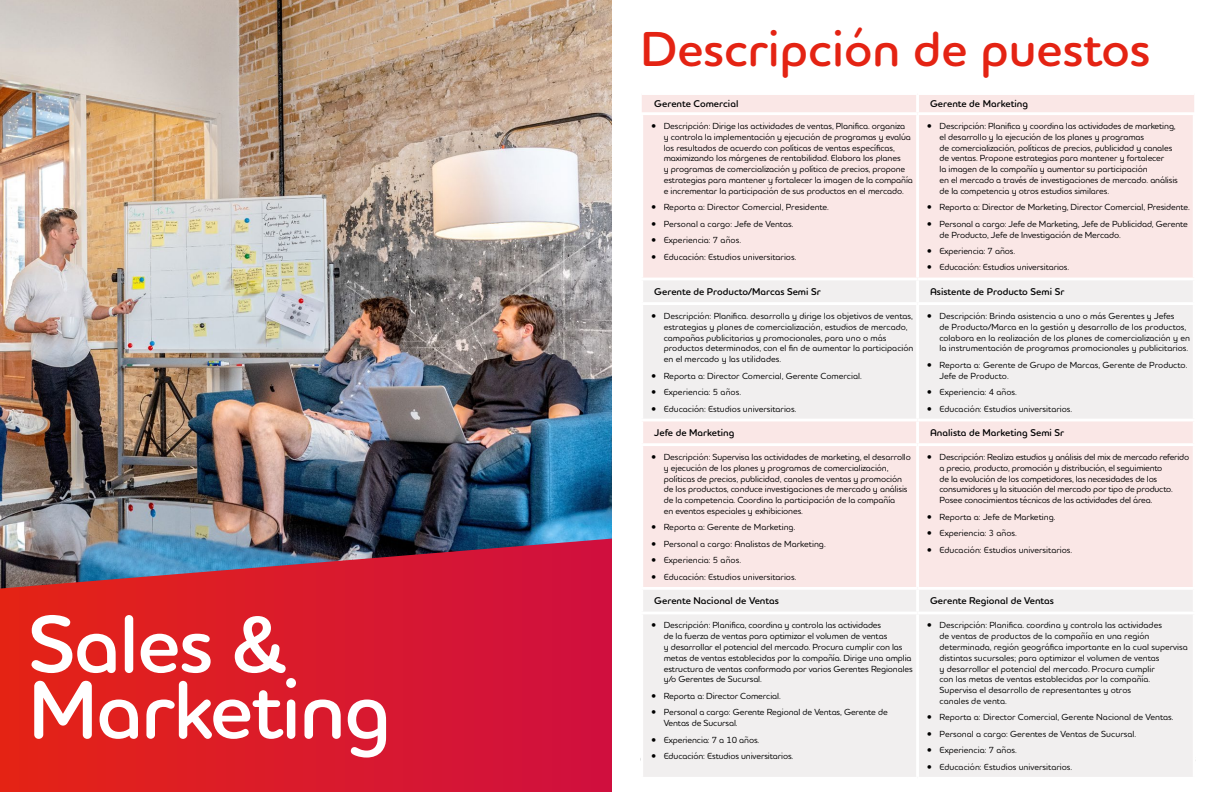
<style>
.page{position:relative;width:1224px;height:792px;background:#fff}
.page>*{position:absolute;margin:0;border:0;box-sizing:border-box;transform-origin:0 0}
.t1{font:600 83px/65.8px "Houschka Head";letter-spacing:-.02em;color:#fff}
.t2{font:600 50px "Houschka Head";color:#e42313}
.t3{font:600 10px "Houschka Head";color:#000}
.t4{font:500 9px/10.8px "Houschka Head";letter-spacing:-.01em;color:#000}
.t5{font:500 8px "Houschka Head";color:#000}
</style>
<div class="page">
<img style="left:0;top:0;width:612px;height:539px">
<svg style="left:0;top:539px;width:612px;height:253px;background:#cb2134"></svg>
<div style="left:642px;top:95px;width:552px;height:183px;background:#fae7e6"></div>
<svg style="left:643px;top:281px;width:550px;height:496px;fill:#f1efef"></svg>
<hr style="left:640px;top:112px;width:278px;height:3px;background:#fff">
<hr style="left:918px;top:112px;width:278px;height:3px;background:#fff">
<hr style="left:640px;top:302px;width:278px;height:3px;background:#fff">
<hr style="left:918px;top:302px;width:278px;height:3px;background:#fff">
<hr style="left:640px;top:419px;width:278px;height:2px;background:#fff">
<hr style="left:918px;top:419px;width:278px;height:2px;background:#fff">
<hr style="left:640px;top:443px;width:278px;height:3px;background:#fff">
<hr style="left:918px;top:443px;width:278px;height:3px;background:#fff">
<hr style="left:640px;top:587px;width:278px;height:3px;background:#fff">
<hr style="left:918px;top:587px;width:278px;height:3px;background:#fff">
<hr style="left:640px;top:612px;width:278px;height:2px;background:#fff">
<hr style="left:918px;top:612px;width:278px;height:2px;background:#fff">
<hr style="left:640px;top:115px;width:3px;height:163px;background:#fff">
<hr style="left:916px;top:115px;width:3px;height:163px;background:#fff">
<hr style="left:1193px;top:115px;width:3px;height:163px;background:#fff">
<hr style="left:916px;top:280px;width:3px;height:22px;background:#fff">
<hr style="left:916px;top:305px;width:3px;height:114px;background:#fff">
<hr style="left:916px;top:421px;width:3px;height:22px;background:#fff">
<hr style="left:916px;top:446px;width:3px;height:141px;background:#fff">
<hr style="left:916px;top:590px;width:3px;height:22px;background:#fff">
<hr style="left:916px;top:614px;width:3px;height:163px;background:#fff">
<hr style="left:916px;top:95px;width:3px;height:17px;background:#fff">
<h1 class="t1" style="left:28px;top:610px;width:364px">Sales &amp;<br>Marketing</h1>
<h2 class="t2" style="left:640px;top:17px;width:512px">Descripción de puestos</h2>
<p class="t3" style="left:654px;top:98px;width:86px">Gerente Comercial</p>
<p class="t3" style="left:930px;top:98px;width:99px">Gerente de Marketing</p>
<p class="t4" style="left:664px;top:120px;width:251px;text-indent:-12px">• Descripción: Dirige las actividades de ventas, Planifica. organiza<br>y controla la implementación y ejecución de programas y evalúa los resultados de acuerdo con políticas de ventas específicas, maximizando los márgenes de rentabilidad. Elabora los planes<br>y programas de comercialización y política de precios, propone estrategias para mantener y fortalecer la imagen de la compañía e incrementar la participación de sus productos en el mercado.</p>
<p class="t4" style="left:651px;top:202px;width:179px">• Reporta a: Director Comercial, Presidente.</p>
<p class="t4" style="left:651px;top:218px;width:144px">• Personal a cargo: Jefe de Ventas.</p>
<p class="t4" style="left:651px;top:234px;width:91px">• Experiencia: 7 años.</p>
<p class="t4" style="left:651px;top:251px;width:146px">• Educación: Estudios universitarios.</p>
<p class="t4" style="left:940px;top:120px;width:240px;text-indent:-12px">• Descripción: Planifica y coordina las actividades de marketing, el desarrollo y la ejecución de los planes y programas<br>de comercialización, políticas de precios, publicidad y canales de ventas. Propone estrategias para mantener y fortalecer<br>la imagen de la compañía y aumentar su participación<br>en el mercado a través de investigaciones de mercado. análisis de la competencia y otros estudios similares.</p>
<p class="t4" style="left:927px;top:202px;width:264px">• Reporta a: Director de Marketing, Director Comercial, Presidente.</p>
<p class="t4" style="left:940px;top:218px;width:250px;text-indent:-12px">• Personal a cargo: Jefe de Marketing, Jefe de Publicidad, Gerente de Producto, Jefe de Investigación de Mercado.</p>
<p class="t4" style="left:927px;top:245px;width:89px">• Experiencia: 7 años.</p>
<p class="t4" style="left:927px;top:262px;width:143px">• Educación: Estudios universitarios.</p>
<p class="t3" style="left:654px;top:285px;width:168px">Gerente de Producto/Marcas Semi Sr</p>
<p class="t3" style="left:930px;top:285px;width:136px">Asistente de Producto Semi Sr</p>
<p class="t4" style="left:664px;top:310px;width:251px;text-indent:-12px">• Descripción: Planifica. desarrolla y dirige los objetivos de ventas, estrategias y planes de comercialización, estudios de mercado, campañas publicitarias y promocionales, para uno o más productos determinados, con el fin de aumentar la participación en el mercado y las utilidades.</p>
<p class="t4" style="left:651px;top:370px;width:212px">• Reporta a: Director Comercial, Gerente Comercial.</p>
<p class="t4" style="left:651px;top:386px;width:91px">• Experiencia: 5 años.</p>
<p class="t4" style="left:651px;top:403px;width:146px">• Educación: Estudios universitarios.</p>
<p class="t4" style="left:940px;top:310px;width:252px;text-indent:-12px">• Descripción: Brinda asistencia a uno o más Gerentes y Jefes<br>de Producto/Marca en la gestión y desarrollo de los productos, colabora en la realización de los planes de comercialización y en la instrumentación de programas promocionales y publicitarios.</p>
<p class="t4" style="left:940px;top:359px;width:249px;text-indent:-12px">• Reporta a: Gerente de Grupo de Marcas, Gerente de Producto.<br>Jefe de Producto.</p>
<p class="t4" style="left:927px;top:386px;width:91px">• Experiencia: 4 años.</p>
<p class="t4" style="left:927px;top:403px;width:146px">• Educación: Estudios universitarios.</p>
<p class="t3" style="left:654px;top:426px;width:82px">Jefe de Marketing</p>
<p class="t3" style="left:930px;top:426px;width:136px">Analista de Marketing Semi Sr</p>
<p class="t4" style="left:664px;top:451px;width:249px;text-indent:-12px">• Descripción: Supervisa las actividades de marketing, el desarrollo y ejecución de los planes y programas de comercialización, políticas de precios, publicidad, canales de ventas y promoción de los productos, conduce investigaciones de mercado y análisis de la competencia. Coordina la participación de la compañía<br>en eventos especiales y exhibiciones.</p>
<p class="t4" style="left:651px;top:522px;width:145px">• Reporta a: Gerente de Marketing.</p>
<p class="t4" style="left:651px;top:538px;width:176px">• Personal a cargo: Analistas de Marketing.</p>
<p class="t4" style="left:651px;top:555px;width:91px">• Experiencia: 5 años.</p>
<p class="t4" style="left:651px;top:571px;width:146px">• Educación: Estudios universitarios.</p>
<p class="t4" style="left:940px;top:451px;width:251px;text-indent:-12px">• Descripción: Realiza estudios y análisis del mix de mercado referido a precio, producto, promoción y distribución, el seguimiento<br>de la evolución de los competidores, las necesidades de los consumidores y la situación del mercado por tipo de producto.<br>Posee conocimientos técnicos de las actividades del área.</p>
<p class="t4" style="left:927px;top:511px;width:130px">• Reporta a: Jefe de Marketing.</p>
<p class="t4" style="left:927px;top:527px;width:91px">• Experiencia: 3 años.</p>
<p class="t4" style="left:927px;top:544px;width:146px">• Educación: Estudios universitarios.</p>
<p class="t3" style="left:654px;top:595px;width:126px">Gerente Nacional de Ventas</p>
<p class="t3" style="left:930px;top:595px;width:125px">Gerente Regional de Ventas</p>
<p class="t4" style="left:664px;top:620px;width:251px;text-indent:-12px">• Descripción: Planifica, coordina y controla las actividades<br>de la fuerza de ventas para optimizar el volumen de ventas<br>y desarrollar el potencial del mercado. Procura cumplir con las metas de ventas establecidas por la compañía. Dirige una amplia estructura de ventas conformada por varios Gerentes Regionales y/o Gerentes de Sucursal.</p>
<p class="t4" style="left:651px;top:690px;width:131px">• Reporta a: Director Comercial.</p>
<p class="t4" style="left:664px;top:707px;width:225px;text-indent:-12px">• Personal a cargo: Gerente Regional de Ventas, Gerente de<br>Ventas de Sucursal.</p>
<p class="t4" style="left:651px;top:734px;width:109px">• Experiencia: 7 a 10 años.</p>
<p class="t4" style="left:651px;top:750px;width:143px">• Educación: Estudios universitarios.</p>
<p class="t4" style="left:940px;top:620px;width:250px;text-indent:-12px">• Descripción: Planifica. coordina y controla las actividades<br>de ventas de productos de la compañía en una región determinada, región geográfica importante en la cual supervisa distintas sucursales; para optimizar el volumen de ventas<br>y desarrollar el potencial del mercado. Procura cumplir<br>con las metas de ventas establecidas por la compañía.<br>Supervisa el desarrollo de representantes y otros<br>canales de venta.</p>
<p class="t4" style="left:927px;top:712px;width:248px">• Reporta a: Director Comercial, Gerente Nacional de Ventas.</p>
<p class="t4" style="left:927px;top:728px;width:210px">• Personal a cargo: Gerentes de Ventas de Sucursal.</p>
<p class="t4" style="left:927px;top:745px;width:91px">• Experiencia: 7 años.</p>
<p class="t4" style="left:927px;top:761px;width:146px">• Educación: Estudios universitarios.</p>
<p class="t5" style="left:640px;top:754px;width:143px">Guía Salarial Regional 2022 - Argentina</p>
</div>
